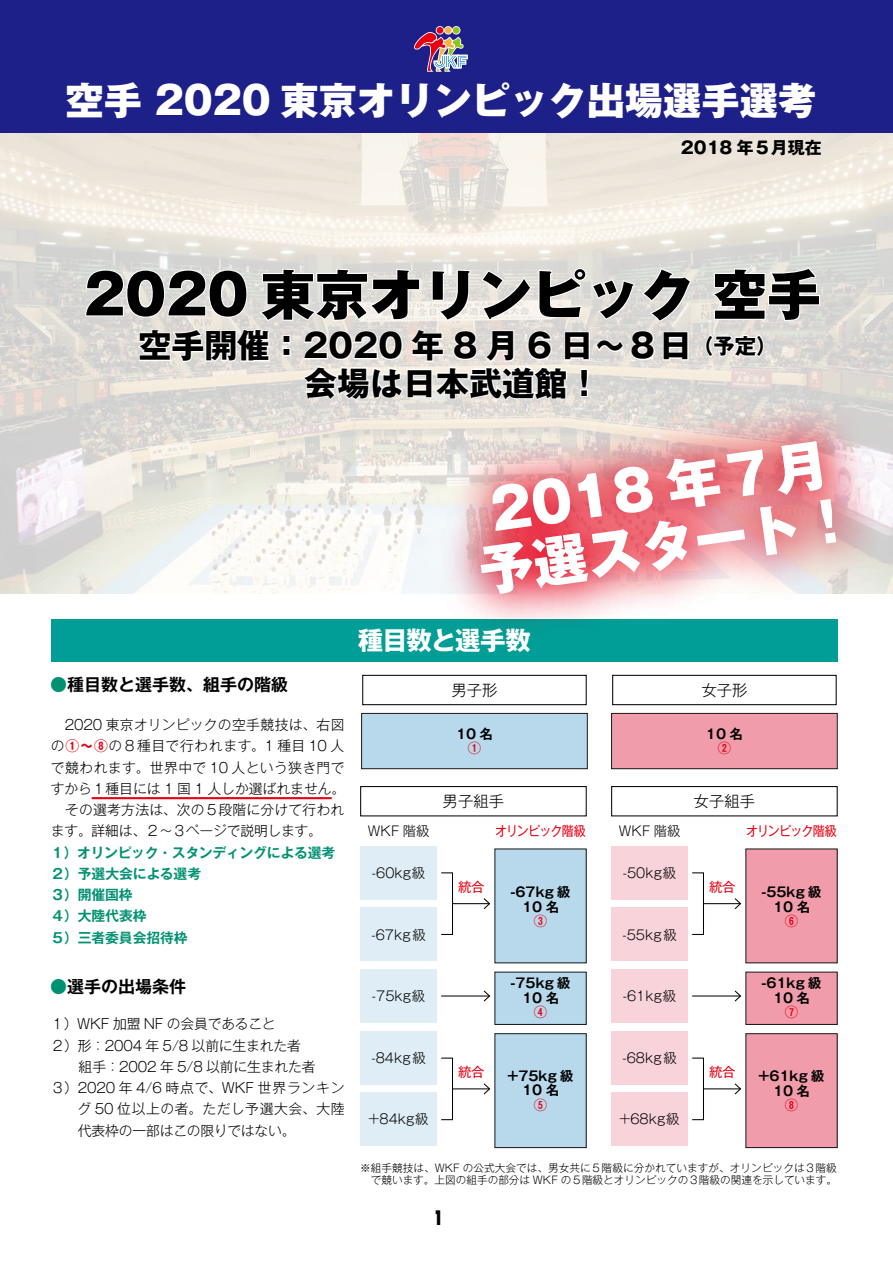
<style>
.page{position:relative;width:893px;height:1263px;background:#fff}
.page>*{position:absolute;margin:0;border:0;box-sizing:border-box;transform-origin:0 0}
.t1{font:800 54.15px "Gothic MB101 Pro";color:#000}
.t2{font:800 54.15px/58.5px "Gothic MB101 Pro";color:#fff;text-align:center}
.t3{font:800 38.25px "Gothic MB101 Pro";color:#fff}
.t4{font:700 33px/37.2px "Gothic MB101 Pro";color:#000;text-align:center}
.t5{font:700 25.5px "Gothic MB101 Pro";letter-spacing:-.045em;color:#fff}
.t6{font:800 condensed 19.5px "Futura";color:#000;scale:.8 1}
.t7{font:700 16.95px "Gothic MB101 Pro De";color:#000}
.t8{font:700 16.95px "Gothic MB101 Pro";color:#000}
.t9{font:300 15.45px "Gothic MB101 Pro";color:#000}
.t10{font:300 13.8px/21.3px "Gothic MB101 Pro";letter-spacing:-.01em;color:#000;text-align:justify}
.t11{font:700 13.8px/21.3px "Gothic MB101 Pro De";letter-spacing:-.01em;color:#009172}
.t12{font:300 13.8px "Gothic MB101 Pro";letter-spacing:.05em;color:#000}
.t13{font:300 13.8px "Gothic MB101 Pro";letter-spacing:.04em;color:#000}
.t14{font:300 13.35px "Gothic MB101 Pro";color:#000}
.t15{font:700 13.35px/14.4px "Gothic MB101 Pro De";color:#000;text-align:center}
.t16{font:13.35px "Gothic MB101 Pro";letter-spacing:-.055em;color:#e60012;scale:.9 1}
.t17{font:700 13.35px "Gothic MB101 Pro De";color:#e60012}
.t18{font:13.35px "Gothic MB101 Pro";letter-spacing:-.055em;color:#e60012}
.t19{font:300 10.65px/12.8px "Gothic MB101 Pro";color:#000;text-align:right}
.s1{font-size:21.3px}
.s2{font-family:"Gothic MB101 Pro";font-weight:300;color:#009172}
.s3{font-weight:700;color:#e60012}
</style>
<div class="page">
<img style="left:0;top:132px;width:893px;height:462px">
<div style="left:0;top:0;width:893px;height:132px;background:#1d2088"></div>
<div style="left:51px;top:619px;width:786px;height:43px;background:#009e96"></div>
<div style="left:362px;top:675px;width:225px;height:30px;border:1px solid #000"></div>
<div style="left:362px;top:713px;width:225px;height:56px;background:#b7d9eb"></div>
<div style="left:361px;top:713px;width:227px;height:56px;border:1px solid #000"></div>
<div style="left:612px;top:675px;width:225px;height:30px;border:1px solid #000"></div>
<div style="left:612px;top:713px;width:225px;height:56px;background:#f19cab"></div>
<div style="left:611px;top:713px;width:227px;height:56px;border:1px solid #000"></div>
<div style="left:360px;top:786px;width:227px;height:30px;border:1px solid #000"></div>
<div style="left:611px;top:786px;width:227px;height:30px;border:1px solid #000"></div>
<div style="left:495px;top:849px;width:91px;height:114px;background:#b7d9eb"></div>
<div style="left:746px;top:849px;width:91px;height:114px;background:#f19cab"></div>
<div style="left:495px;top:1034px;width:91px;height:113px;background:#b7d9eb"></div>
<div style="left:746px;top:1034px;width:91px;height:113px;background:#f19cab"></div>
<div style="left:495px;top:972px;width:91px;height:52px;background:#b7d9eb"></div>
<div style="left:494px;top:971px;width:93px;height:54px;border:1px solid #000"></div>
<div style="left:746px;top:972px;width:91px;height:52px;background:#f19cab"></div>
<div style="left:745px;top:971px;width:93px;height:54px;border:1px solid #000"></div>
<div style="left:360px;top:846px;width:77px;height:53px;background:#dfeef6"></div>
<div style="left:611px;top:846px;width:77px;height:53px;background:#f9d3da"></div>
<div style="left:360px;top:969px;width:77px;height:54px;background:#dfeef6"></div>
<div style="left:611px;top:969px;width:77px;height:54px;background:#f9d3da"></div>
<div style="left:360px;top:908px;width:77px;height:53px;background:#dfeef6"></div>
<div style="left:611px;top:908px;width:77px;height:53px;background:#f9d3da"></div>
<div style="left:360px;top:1031px;width:77px;height:53px;background:#dfeef6"></div>
<div style="left:611px;top:1031px;width:77px;height:53px;background:#f9d3da"></div>
<div style="left:360px;top:1092px;width:77px;height:54px;background:#dfeef6"></div>
<div style="left:611px;top:1092px;width:77px;height:54px;background:#f9d3da"></div>
<div style="left:441px;top:872px;width:12px;height:63px;border:1px solid #000"></div>
<hr style="left:452px;top:903px;width:37px;height:1px;background:#000">
<svg style="left:483px;top:898px;width:8px;height:11px"></svg>
<div style="left:692px;top:872px;width:12px;height:63px;border:1px solid #000"></div>
<hr style="left:703px;top:903px;width:37px;height:1px;background:#000">
<svg style="left:733px;top:898px;width:9px;height:11px"></svg>
<div style="left:441px;top:1057px;width:12px;height:63px;border:1px solid #000"></div>
<hr style="left:452px;top:1088px;width:37px;height:1px;background:#000">
<svg style="left:483px;top:1083px;width:8px;height:12px"></svg>
<div style="left:692px;top:1057px;width:12px;height:63px;border:1px solid #000"></div>
<hr style="left:703px;top:1088px;width:37px;height:1px;background:#000">
<svg style="left:733px;top:1083px;width:9px;height:12px"></svg>
<hr style="left:441px;top:995px;width:48px;height:1px;background:#000">
<svg style="left:483px;top:990px;width:7px;height:12px"></svg>
<hr style="left:692px;top:995px;width:48px;height:1px;background:#000">
<svg style="left:733px;top:990px;width:8px;height:12px"></svg>
<hr style="left:92px;top:797px;width:240px;height:2px;background:#e60012">
<svg style="left:709px;top:266px;width:112px;height:56px"></svg>
<svg style="left:704px;top:333px;width:61px;height:26px"></svg>
<svg style="left:84px;top:267px;width:609px;height:154px"></svg>
<svg style="left:438px;top:399px;width:444px;height:240px"></svg>
<svg style="left:414px;top:26px;width:54px;height:46px"></svg>
<h2 class="t3" style="left:65px;top:68px;width:752px">空手 2020 東京オリンピック出場選手選考</h2>
<p class="t8" style="left:681px;top:134px;width:142px">2018 年５月現在</p>
<h1 class="t1" style="left:84px;top:249px;width:739px">2020 東京オリンピック 空手</h1>
<h3 class="t4" style="left:138px;top:323px;width:640px">空手開催：2020 年 8 月 6 日〜８日<span class="s1">（予定）</span>会場は日本武道館！</h3>
<h1 class="t2" style="left:466px;top:478px;width:381px;rotate:-8deg">2018 年７月予選スタート！</h1>
<p class="t7" style="left:50px;top:670px;width:240px"><span class="s2">●</span>種目数と選手数、組手の階級</p>
<p class="t10" style="left:51px;top:712px;width:296px">　2020 東京オリンピックの空手競技は、右図の<span class="s3">①〜⑧</span>の８種目で行われます。1 種目 10 人で競われます。世界中で 10 人という狭き門ですから１種目には 1 国 1 人しか選ばれません。　その選考方法は、次の５段階に分けて行われます。詳細は、２〜３ページで説明します。</p>
<p class="t11" style="left:51px;top:840px;width:286px">１）オリンピック・スタンディングによる選考<br>２）予選大会による選考<br>３）開催国枠<br>４）大陸代表枠<br>５）三者委員会招待枠</p>
<p class="t7" style="left:50px;top:973px;width:138px"><span class="s2">●</span>選手の出場条件</p>
<p class="t10" style="left:51px;top:1011px;width:227px">１）WKF 加盟 NF の会員であること</p>
<p class="t10" style="left:51px;top:1033px;width:252px">２）形：2004 年 5/8 以前に生まれた者</p>
<p class="t10" style="left:51px;top:1054px;width:266px">　　組手：2002 年 5/8 以前に生まれた者</p>
<p class="t12" style="left:51px;top:1076px;width:295px">３）2020 年 4/6 時点で、WKF 世界ランキン</p>
<p class="t13" style="left:78px;top:1098px;width:268px">グ 50 位以上の者。ただし予選大会、大陸</p>
<p class="t10" style="left:78px;top:1118px;width:219px">代表枠の一部はこの限りではない。</p>
<h3 class="t5" style="left:358px;top:619px;width:175px">種目数と選手数</h3>
<p class="t9" style="left:451px;top:677px;width:48px">男子形</p>
<p class="t15" style="left:456px;top:725px;width:38px">10 名</p>
<p class="t17" style="left:468px;top:737px;width:15px">①</p>
<p class="t9" style="left:701px;top:677px;width:48px">女子形</p>
<p class="t15" style="left:706px;top:725px;width:38px">10 名</p>
<p class="t17" style="left:718px;top:737px;width:15px">②</p>
<p class="t9" style="left:443px;top:788px;width:63px">男子組手</p>
<p class="t9" style="left:694px;top:788px;width:63px">女子組手</p>
<p class="t14" style="left:368px;top:820px;width:63px">WKF 階級</p>
<p class="t16" style="left:495px;top:820px;width:102px">オリンピック階級</p>
<p class="t14" style="left:619px;top:820px;width:63px">WKF 階級</p>
<p class="t16" style="left:746px;top:820px;width:102px">オリンピック階級</p>
<p class="t14" style="left:372px;top:862px;width:55px">-60kg級</p>
<p class="t14" style="left:623px;top:862px;width:55px">-50kg級</p>
<p class="t18" style="left:458px;top:876px;width:28px">統合</p>
<p class="t18" style="left:709px;top:876px;width:28px">統合</p>
<p class="t15" style="left:510px;top:883px;width:62px">-67kg 級<br>10 名</p>
<p class="t17" style="left:534px;top:910px;width:15px">③</p>
<p class="t14" style="left:372px;top:923px;width:56px">-67kg級</p>
<p class="t14" style="left:623px;top:923px;width:56px">-55kg級</p>
<p class="t15" style="left:510px;top:974px;width:62px">-75kg 級<br>10 名</p>
<p class="t17" style="left:534px;top:1001px;width:15px">④</p>
<p class="t14" style="left:372px;top:985px;width:55px">-75kg級</p>
<p class="t14" style="left:623px;top:985px;width:55px">-61kg級</p>
<p class="t14" style="left:372px;top:1046px;width:56px">-84kg級</p>
<p class="t14" style="left:623px;top:1046px;width:56px">-68kg級</p>
<p class="t18" style="left:458px;top:1061px;width:28px">統合</p>
<p class="t18" style="left:709px;top:1061px;width:28px">統合</p>
<p class="t15" style="left:507px;top:1067px;width:68px">+75kg 級<br>10 名</p>
<p class="t17" style="left:534px;top:1093px;width:15px">⑤</p>
<p class="t14" style="left:369px;top:1108px;width:61px">+84kg級</p>
<p class="t14" style="left:620px;top:1108px;width:61px">+68kg級</p>
<p class="t15" style="left:761px;top:883px;width:62px">-55kg 級<br>10 名</p>
<p class="t17" style="left:785px;top:910px;width:15px">⑥</p>
<p class="t15" style="left:761px;top:974px;width:62px">-61kg 級<br>10 名</p>
<p class="t17" style="left:785px;top:1001px;width:15px">⑦</p>
<p class="t15" style="left:758px;top:1067px;width:68px">+61kg 級<br>10 名</p>
<p class="t17" style="left:785px;top:1094px;width:15px">⑧</p>
<p class="t19" style="left:360px;top:1159px;width:478px">※組手競技は、WKF の公式大会では、男女共に５階級に分かれていますが、オリンピックは３階級で競います。上図の組手の部分は WKF の５階級とオリンピックの３階級の関連を示しています。</p>
<h3 class="t6" style="left:434px;top:1204px;width:13px">1</h3>
</div>
